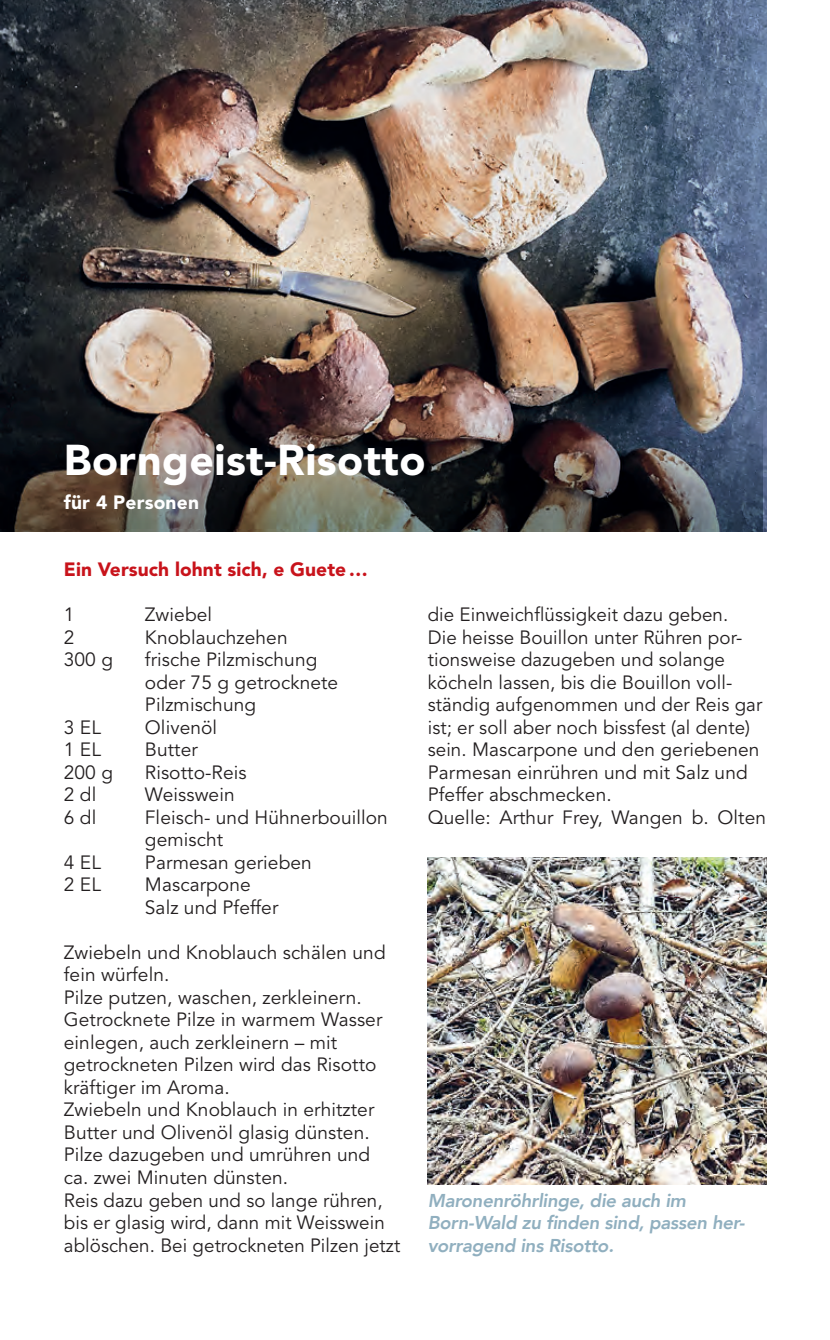
<style>
.page{position:relative;width:830px;height:1340px;background:#fff}
.page>*{position:absolute;margin:0;border:0;box-sizing:border-box;transform-origin:0 0}
.t1{font:900 42.75px "Avenir LT Std";letter-spacing:.01em;color:#fff}
.t2{font:19.12px/22.5px "Avenir LT Std";letter-spacing:.005em;color:#231f20}
.t3{font:900 19.12px "Avenir LT Std";letter-spacing:.005em;color:#c8131b}
.t4{font:900 19.12px "Avenir LT Std";letter-spacing:.01em;color:#fff}
.t5{font:italic 800 18.45px/22.5px "Avenir LT Com";letter-spacing:-.015em;color:#90afbf}
</style>
<div class="page">
<img style="left:0;top:0;width:765px;height:531px">
<img style="left:0;top:408px;width:763px;height:123px">
<img style="left:427px;top:857px;width:338px;height:327px">
<p class="t1" style="left:64px;top:434px;width:363px">Borngeist-Risotto</p>
<p class="t4" style="left:64px;top:490px;width:137px">für 4 Personen</p>
<p class="t3" style="left:64px;top:558px;width:305px">Ein Versuch lohnt sich, e Guete…</p>
<p class="t2" style="left:64px;top:604px;width:12px">1</p>
<p class="t2" style="left:145px;top:604px;width:69px">Zwiebel</p>
<p class="t2" style="left:64px;top:626px;width:12px">2</p>
<p class="t2" style="left:145px;top:626px;width:144px">Knoblauchzehen</p>
<p class="t2" style="left:64px;top:649px;width:51px">300 g</p>
<p class="t2" style="left:145px;top:649px;width:195px">frische Pilzmischung oder 75 g getrocknete<br>Pilzmischung</p>
<p class="t2" style="left:64px;top:716px;width:39px">3 EL</p>
<p class="t2" style="left:145px;top:716px;width:74px">Olivenöl</p>
<p class="t2" style="left:64px;top:739px;width:39px">1 EL</p>
<p class="t2" style="left:145px;top:739px;width:54px">Butter</p>
<p class="t2" style="left:64px;top:761px;width:51px">200 g</p>
<p class="t2" style="left:145px;top:761px;width:103px">Risotto-Reis</p>
<p class="t2" style="left:64px;top:784px;width:34px">2 dl</p>
<p class="t2" style="left:145px;top:784px;width:91px">Weisswein</p>
<p class="t2" style="left:64px;top:806px;width:34px">6 dl</p>
<p class="t2" style="left:145px;top:806px;width:244px">Fleisch- und Hühnerbouillon gemischt</p>
<p class="t2" style="left:64px;top:851px;width:39px">4 EL</p>
<p class="t2" style="left:145px;top:851px;width:168px">Parmesan gerieben</p>
<p class="t2" style="left:64px;top:874px;width:39px">2 EL</p>
<p class="t2" style="left:145px;top:874px;width:135px">Mascarpone<br>Salz und Pfeffer</p>
<p class="t2" style="left:64px;top:941px;width:338px">Zwiebeln und Knoblauch schälen und fein würfeln.<br>Pilze putzen, waschen, zerkleinern.<br>Getrocknete Pilze in warmem Wasser einlegen, auch zerkleinern – mit getrockneten Pilzen wird das Risotto kräftiger im Aroma.<br>Zwiebeln und Knoblauch in erhitzter<br>Butter und Olivenöl glasig dünsten.<br>Pilze dazugeben und umrühren und<br>ca. zwei Minuten dünsten.<br>Reis dazu geben und so lange rühren, bis er glasig wird, dann mit Weisswein ablöschen. Bei getrockneten Pilzen jetzt</p>
<p class="t2" style="left:427px;top:604px;width:340px">die Einweichflüssigkeit dazu geben.<br>Die heisse Bouillon unter Rühren por&shy;tionsweise dazugeben und solange köcheln lassen, bis die Bouillon voll&shy;ständig aufgenommen und der Reis gar ist; er soll aber noch bissfest (al dente) sein. Mascarpone und den geriebenen Parmesan einrühren und mit Salz und Pfeffer abschmecken.<br>Quelle: Arthur Frey, Wangen b. Olten</p>
<p class="t5" style="left:427px;top:1189px;width:318px">Maronenröhrlinge, die auch im<br>Born-Wald zu finden sind, passen her&shy;vorragend ins Risotto.</p>
</div>
